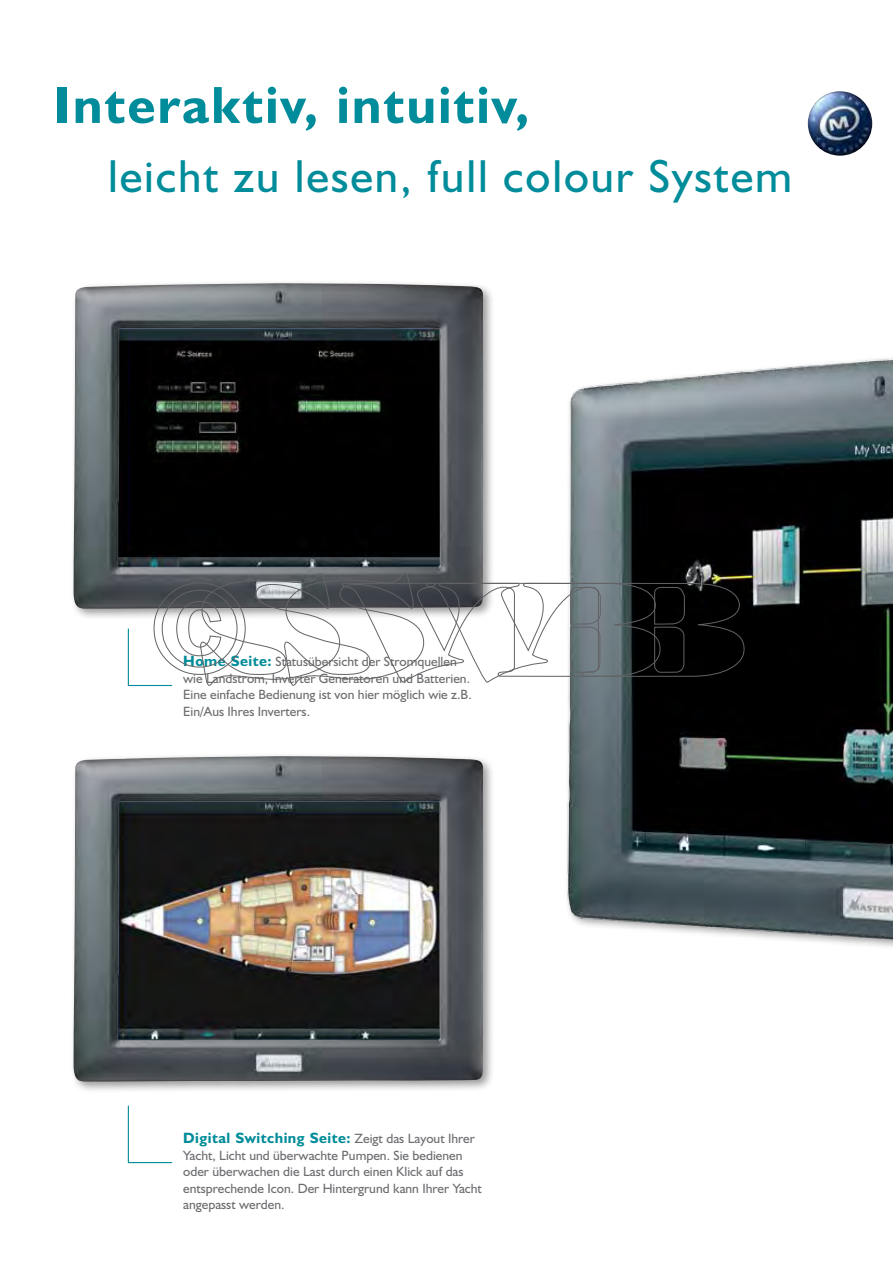
<style>
.page{position:relative;width:893px;height:1263px;background:#fff}
.page>*{position:absolute;margin:0;border:0;box-sizing:border-box;transform-origin:0 0}
.t1{font:700 52.5px "Humanist 521 BT";letter-spacing:.04em;color:#008c9a}
.t2{font:46.5px "Humanist 521 BT";letter-spacing:.04em;color:#008c9a}
.t3{font:700 15px "Humanist 521 BT";letter-spacing:.03em;color:#008c9a}
.t4{font:13.5px/16.5px "Humanist 521 BT";color:#6d6e71}
.s1{font-weight:700;font-size:15px;color:#008c9a}
.s2{font-weight:400;font-size:13.5px;color:#6d6e71}
</style>
<div class="page">
<img style="left:567px;top:358px;width:326px;height:589px">
<div style="left:69px;top:752px;width:427px;height:342px;background:#000;opacity:.4"></div>
<img style="left:74px;top:756px;width:409px;height:326px">
<div style="left:69px;top:279px;width:427px;height:342px;background:#000;opacity:.4"></div>
<img style="left:74px;top:283px;width:409px;height:326px">
<img style="left:808px;top:91px;width:64px;height:65px;border-radius:32px">
<svg style="left:127px;top:1105px;width:46px;height:59px"></svg>
<svg style="left:661px;top:573px;width:84px;height:115px;background:#0a0a09"></svg>
<svg style="left:127px;top:582px;width:62px;height:105px"></svg>
<svg style="left:189px;top:573px;width:472px;height:115px"></svg>
<h1 class="t1" style="left:54px;top:72px;width:477px">Interaktiv, intuitiv,</h1>
<h2 class="t2" style="left:108px;top:147px;width:686px">leicht zu lesen, full colour System</h2>
<p class="t4" style="left:183px;top:653px;width:290px"><span class="s1">Home Seite:</span> Statusübersicht der Stromquellen wie Landstrom, Inverter Generatoren und Batterien.<br>Eine einfache Bedienung ist von hier möglich wie z.B.<br>Ein/Aus Ihres Inverters.</p>
<p class="t3" style="left:183px;top:1129px;width:293px">Digital Switching Seite: <span class="s2">Zeigt das Layout Ihrer</span></p>
<p class="t4" style="left:183px;top:1147px;width:300px">Yacht, Licht und überwachte Pumpen. Sie bedienen oder überwachen die Last durch einen Klick auf das entsprechende Icon. Der Hintergrund kann Ihrer Yacht angepasst werden.</p>
</div>
